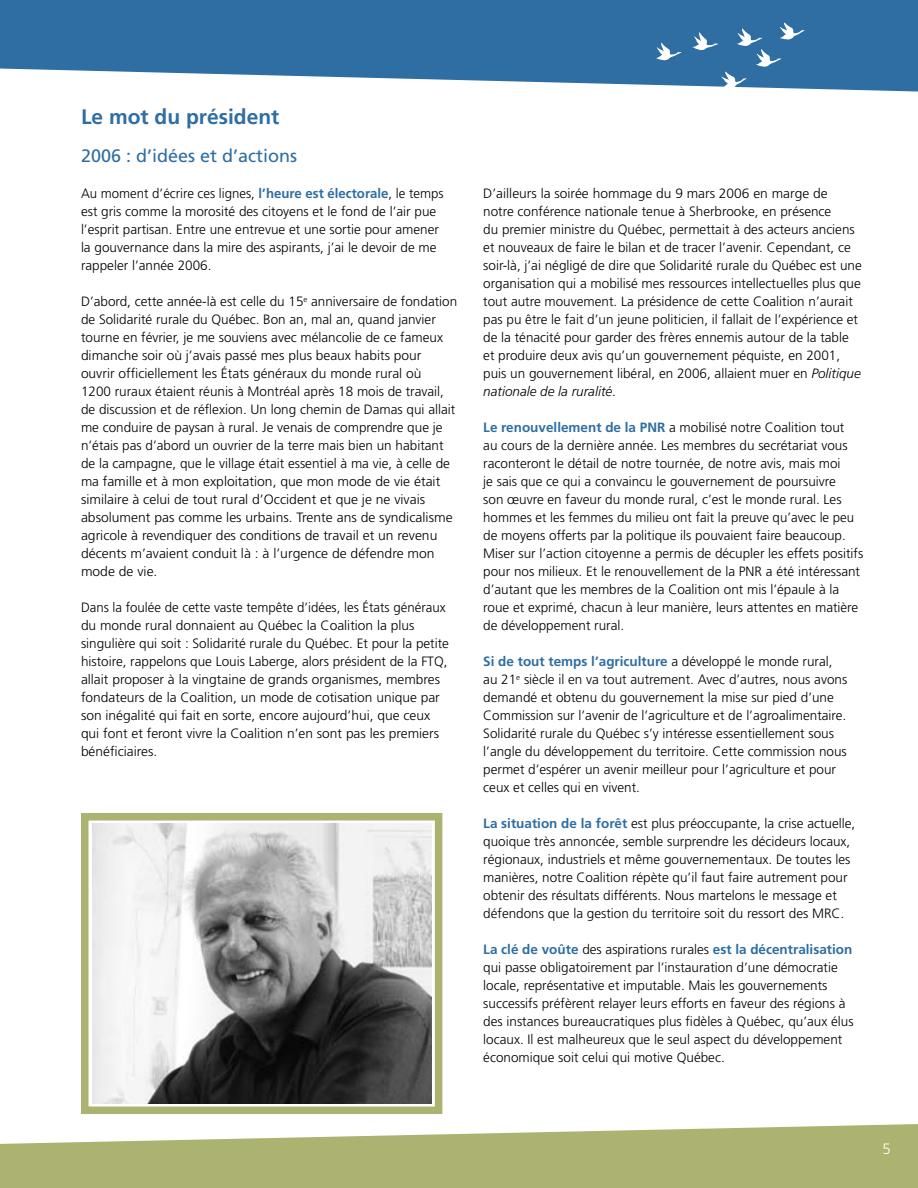
<style>
.page{position:relative;width:918px;height:1188px;background:#fff}
.page>*{position:absolute;margin:0;border:0;box-sizing:border-box;transform-origin:0 0}
.t1{font:700 21px "Frutiger";color:#2e6ea3}
.t2{font:18px "Frutiger";color:#2e6ea3}
.t3{font:300 13.5px/18px "Frutiger";color:#000}
.s1{font-weight:700;color:#2e6ea3}
.s2{font-style:italic}
</style>
<div class="page">
<svg style="left:0;top:0;width:918px;height:92px;background:#4b82af"></svg>
<svg style="left:656px;top:43px;width:25px;height:19px"></svg>
<svg style="left:692px;top:22px;width:113px;height:68px;background:#4981af"></svg>
<svg style="left:0;top:1124px;width:918px;height:64px;background:#b8be86"></svg>
<div style="left:81px;top:813px;width:361px;height:301px;border:8px solid #acb370"></div>
<img style="left:92px;top:824px;width:339px;height:279px">
<h1 class="t1" style="left:81px;top:105px;width:200px">Le mot du président</h1>
<h2 class="t2" style="left:81px;top:145px;width:218px">2006 : d’idées et d’actions</h2>
<p class="t3" style="left:81px;top:184px;width:364px">Au moment d’écrire ces lignes, <span class="s1">l’heure est électorale</span>, le temps est gris comme la morosité des citoyens et le fond de l’air pue l’esprit partisan. Entre une entrevue et une sortie pour amener la gouvernance dans la mire des aspirants, j’ai le devoir de me rappeler l’année 2006.</p>
<p class="t3" style="left:81px;top:292px;width:378px">D’abord, cette année-là est celle du 15<sup>e</sup> anniversaire de fondation de Solidarité rurale du Québec. Bon an, mal an, quand janvier tourne en février, je me souviens avec mélancolie de ce fameux dimanche soir où j’avais passé mes plus beaux habits pour ouvrir officiellement les États généraux du monde rural où<br>1200 ruraux étaient réunis à Montréal après 18 mois de travail, de discussion et de réflexion. Un long chemin de Damas qui allait me conduire de paysan à rural. Je venais de comprendre que je n’étais pas d’abord un ouvrier de la terre mais bien un habitant de la campagne, que le village était essentiel à ma vie, à celle de ma famille et à mon exploitation, que mon mode de vie était similaire à celui de tout rural d’Occident et que je ne vivais absolument pas comme les urbains. Trente ans de syndicalisme agricole à revendiquer des conditions de travail et un revenu décents m’avaient conduit là : à l’urgence de défendre mon mode de vie.</p>
<p class="t3" style="left:81px;top:598px;width:370px">Dans la foulée de cette vaste tempête d’idées, les États généraux du monde rural donnaient au Québec la Coalition la plus singulière qui soit : Solidarité rurale du Québec. Et pour la petite histoire, rappelons que Louis Laberge, alors président de la FTQ, allait proposer à la vingtaine de grands organismes, membres fondateurs de la Coalition, un mode de cotisation unique par son inégalité qui fait en sorte, encore aujourd’hui, que ceux qui font et feront vivre la Coalition n’en sont pas les premiers bénéficiaires.</p>
<p class="t3" style="left:483px;top:184px;width:380px">D’ailleurs la soirée hommage du 9 mars 2006 en marge de<br>notre conférence nationale tenue à Sherbrooke, en présence<br>du premier ministre du Québec, permettait à des acteurs anciens et nouveaux de faire le bilan et de tracer l’avenir. Cependant, ce soir-là, j’ai négligé de dire que Solidarité rurale du Québec est une organisation qui a mobilisé mes ressources intellectuelles plus que tout autre mouvement. La présidence de cette Coalition n’aurait pas pu être le fait d’un jeune politicien, il fallait de l’expérience et de la ténacité pour garder des frères ennemis autour de la table et produire deux avis qu’un gouvernement péquiste, en 2001, puis un gouvernement libéral, en 2006, allaient muer en <span class="s2">Politique nationale de la ruralité</span>.</p>
<p class="t3" style="left:483px;top:418px;width:382px"><span class="s1">Le renouvellement de la PNR</span> a mobilisé notre Coalition tout<br>au cours de la dernière année. Les membres du secrétariat vous raconteront le détail de notre tournée, de notre avis, mais moi<br>je sais que ce qui a convaincu le gouvernement de poursuivre<br>son œuvre en faveur du monde rural, c’est le monde rural. Les hommes et les femmes du milieu ont fait la preuve qu’avec le peu de moyens offerts par la politique ils pouvaient faire beaucoup.<br>Miser sur l’action citoyenne a permis de décupler les effets positifs pour nos milieux. Et le renouvellement de la PNR a été intéressant d’autant que les membres de la Coalition ont mis l’épaule à la roue et exprimé, chacun à leur manière, leurs attentes en matière de développement rural.</p>
<p class="t3" style="left:483px;top:652px;width:366px"><span class="s1">Si de tout temps l’agriculture</span> a développé le monde rural, au 21<sup>e</sup> siècle il en va tout autrement. Avec d’autres, nous avons demandé et obtenu du gouvernement la mise sur pied d’une Commission sur l’avenir de l’agriculture et de l’agroalimentaire.<br>Solidarité rurale du Québec s’y intéresse essentiellement sous l’angle du développement du territoire. Cette commission nous permet d’espérer un avenir meilleur pour l’agriculture et pour ceux et celles qui en vivent.</p>
<p class="t3" style="left:483px;top:814px;width:374px"><span class="s1">La situation de la forêt</span> est plus préoccupante, la crise actuelle, quoique très annoncée, semble surprendre les décideurs locaux, régionaux, industriels et même gouvernementaux. De toutes les manières, notre Coalition répète qu’il faut faire autrement pour obtenir des résultats différents. Nous martelons le message et défendons que la gestion du territoire soit du ressort des MRC.</p>
<p class="t3" style="left:483px;top:940px;width:372px"><span class="s1">La clé de voûte</span> des aspirations rurales <span class="s1">est la décentralisation </span>qui passe obligatoirement par l’instauration d’une démocratie locale, représentative et imputable. Mais les gouvernements successifs préfèrent relayer leurs efforts en faveur des régions à des instances bureaucratiques plus fidèles à Québec, qu’aux élus locaux. Il est malheureux que le seul aspect du développement économique soit celui qui motive Québec.</p>
</div>
